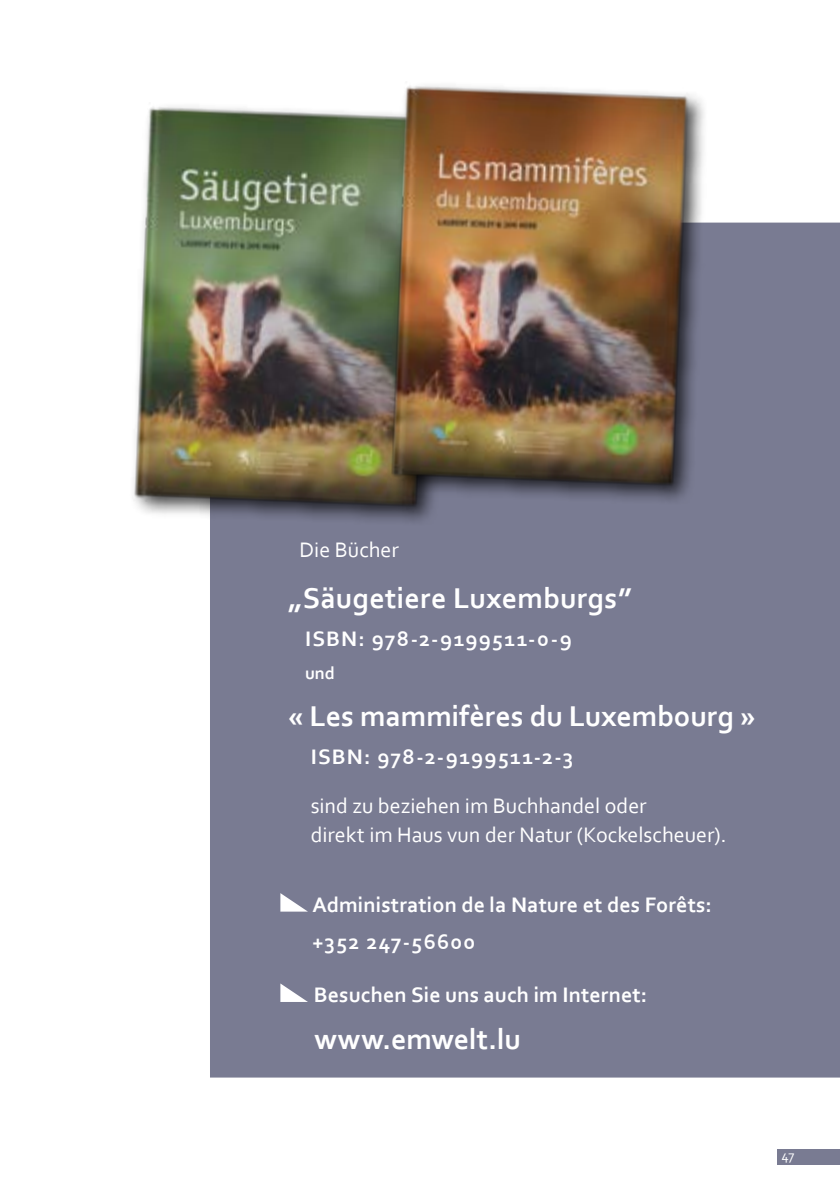
<style>
.page{position:relative;width:840px;height:1191px;background:#fff}
.page>*{position:absolute;margin:0;border:0;box-sizing:border-box;transform-origin:0 0}
.t1{font:700 30px "Corbel";color:#fff}
.t2{font:22px/28.8px "Corbel";color:#fff}
.t3{font:700 22px/37.8px "Corbel";letter-spacing:.005em;color:#fff}
.t4{font:700 22px "Corbel";letter-spacing:.06em;color:#fff}
.t5{font:700 18px "Corbel";color:#fff}
.t6{font:14px "Corbel";color:#fff}
</style>
<div class="page">
<div style="left:210px;top:223px;width:629px;height:854px;background:#797b92"></div>
<div style="left:777px;top:1149px;width:62px;height:15px;background:#797b92"></div>
<div style="left:129px;top:103px;width:322px;height:424px;background:#000;opacity:.75"></div>
<img style="left:131px;top:103px;width:304px;height:410px">
<div style="left:386px;top:82px;width:322px;height:424px;background:#000;opacity:.75"></div>
<img style="left:388px;top:82px;width:304px;height:410px">
<svg style="left:280px;top:983px;width:28px;height:19px"></svg>
<svg style="left:280px;top:893px;width:28px;height:18px"></svg>
<p class="t2" style="left:299px;top:534px;width:101px">Die Bücher</p>
<h1 class="t1" style="left:288px;top:579px;width:345px">„Säugetiere Luxemburgs”</h1>
<p class="t4" style="left:305px;top:625px;width:268px">ISBN: 978-2-9199511-0-9</p>
<p class="t5" style="left:305px;top:662px;width:31px">und</p>
<h1 class="t1" style="left:288px;top:697px;width:469px">« Les mammifères du Luxembourg »</h1>
<p class="t4" style="left:310px;top:743px;width:264px">ISBN: 978-2-9199511-2-3</p>
<p class="t2" style="left:310px;top:791px;width:417px">sind zu beziehen im Buchhandel oder<br>direkt im Haus vun der Natur (Kockelscheuer).</p>
<p class="t3" style="left:312px;top:885px;width:401px">Administration de la Nature et des Forêts: +352 247-56600</p>
<p class="t3" style="left:314px;top:975px;width:334px">Besuchen Sie uns auch im Internet:</p>
<h1 class="t1" style="left:314px;top:1020px;width:208px">www.emwelt.lu</h1>
<p class="t6" style="left:781px;top:1147px;width:15px">47</p>
</div>
